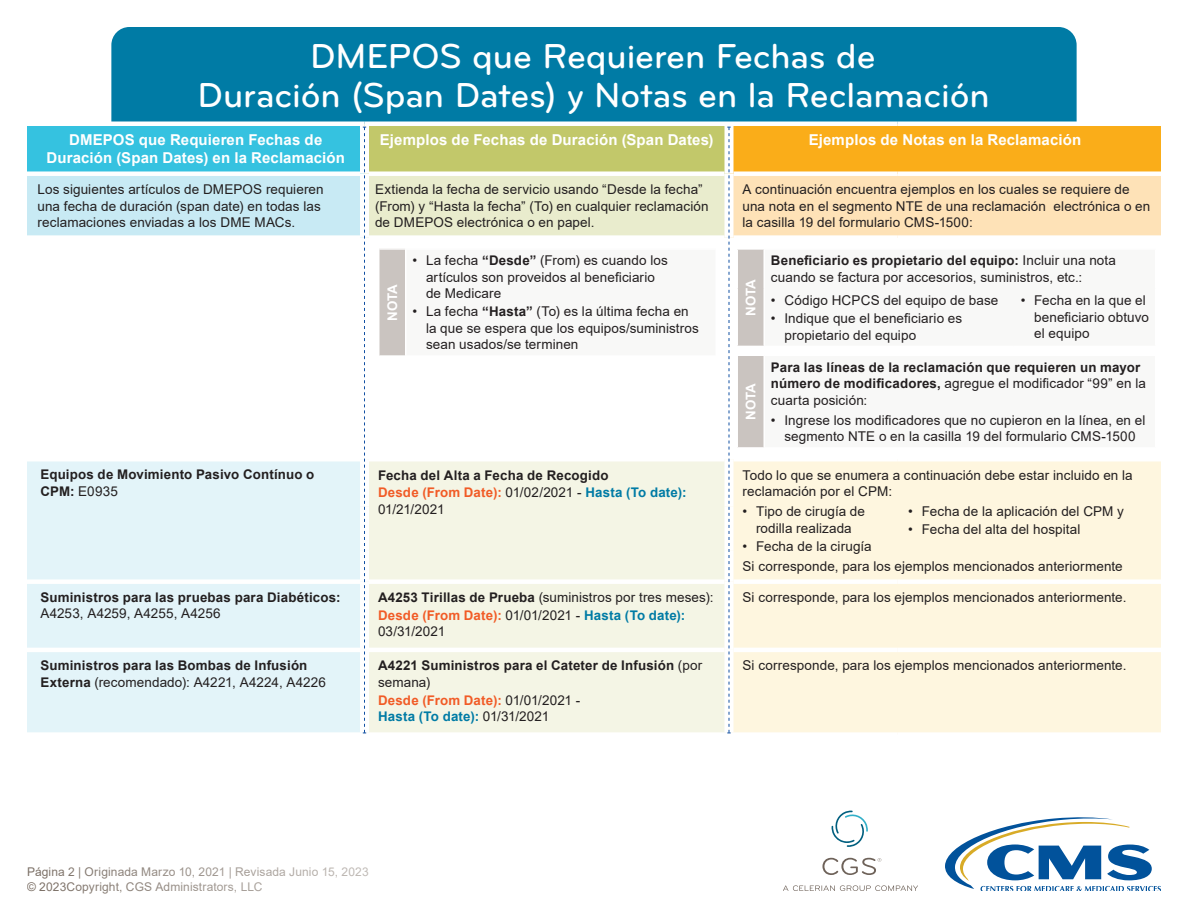
<style>
.page{position:relative;width:1188px;height:918px;background:#fff}
.page>*{position:absolute;margin:0;border:0;box-sizing:border-box;transform-origin:0 0}
.t1{font:500 36px/39px "Bryant Pro";letter-spacing:-.005em;color:#fff;text-align:center}
.table_header{font:700 15px/18px "Arial";letter-spacing:.01em;color:#fff;text-align:center}
.table_text{font:13.5px/16.5px "Arial";letter-spacing:.01em;color:#231f20}
.table_text-2{font:700 13.35px "Arial";letter-spacing:.015em;color:#231f20}
.table_text-3{font:700 13.35px "Arial";letter-spacing:.015em;color:#f15b26}
.table_text-4{font:700 13.35px "Arial";letter-spacing:-.005em;color:#fff}
.t2{font:12px/15px "Arial";letter-spacing:.01em;color:#776b61}
.s1{font-weight:700;font-size:13.35px}
.s2{font-weight:400;font-size:13.5px;color:#231f20}
.s3{color:#007ba5}
.s4{font-weight:400;font-size:13.5px}
.s5{font-weight:700;font-size:13.35px;color:#f15b26}
.s6{font-weight:700;font-size:13.35px;color:#007ba5}
</style>
<div class="page">
<div style="left:111px;top:27px;width:966px;height:128px;background:#007ba5;border-radius:18px"></div>
<div style="left:27px;top:124px;width:337px;height:50px;background:#35c2e0"></div>
<div style="left:364px;top:124px;width:365px;height:50px;background:#c2c86a"></div>
<div style="left:729px;top:124px;width:432px;height:50px;background:#faad19"></div>
<div style="left:27px;top:174px;width:337px;height:64px;background:#c8eaf4"></div>
<div style="left:364px;top:174px;width:365px;height:64px;background:#e9eccd"></div>
<div style="left:27px;top:461px;width:333px;height:271px;background:#e3f4f9"></div>
<div style="left:369px;top:461px;width:355px;height:271px;background:#f4f5e5"></div>
<div style="left:27px;top:171px;width:333px;height:5px;background:#fff"></div>
<div style="left:369px;top:171px;width:355px;height:5px;background:#fff"></div>
<div style="left:898px;top:171px;width:263px;height:5px;background:#fff"></div>
<div style="left:27px;top:235px;width:333px;height:5px;background:#fff"></div>
<div style="left:369px;top:235px;width:355px;height:5px;background:#fff"></div>
<div style="left:27px;top:579px;width:333px;height:5px;background:#fff"></div>
<div style="left:369px;top:579px;width:355px;height:5px;background:#fff"></div>
<hr style="left:27px;top:648px;width:333px;height:4px;background:#fff">
<hr style="left:369px;top:648px;width:355px;height:4px;background:#fff">
<hr style="left:27px;top:122px;width:337px;height:4px;background:#fff">
<hr style="left:364px;top:122px;width:365px;height:4px;background:#fff">
<hr style="left:729px;top:122px;width:169px;height:4px;background:#fff">
<hr style="left:898px;top:122px;width:263px;height:4px;background:#fff">
<div style="left:360px;top:126px;width:9px;height:48px;background:#fff"></div>
<div style="left:724px;top:126px;width:10px;height:48px;background:#fff"></div>
<div style="left:360px;top:174px;width:9px;height:64px;background:#fff"></div>
<div style="left:724px;top:174px;width:10px;height:64px;background:#fff"></div>
<div style="left:379px;top:249px;width:27px;height:107px;background:#cac4c0"></div>
<div style="left:406px;top:249px;width:310px;height:107px;background:#f8f8f7"></div>
<hr style="left:378px;top:248px;width:28px;height:2px;background:#fff">
<hr style="left:378px;top:250px;width:2px;height:105px;background:#fff">
<hr style="left:406px;top:248px;width:311px;height:2px;background:#fff">
<hr style="left:405px;top:250px;width:1px;height:105px;background:#fff">
<hr style="left:378px;top:355px;width:28px;height:2px;background:#fff">
<hr style="left:406px;top:355px;width:311px;height:2px;background:#fff">
<svg style="left:831px;top:811px;width:37px;height:36px"></svg>
<svg style="left:783px;top:885px;width:135px;height:6px"></svg>
<svg style="left:822px;top:858px;width:59px;height:17px"></svg>
<svg style="left:945px;top:817px;width:216px;height:74px"></svg>
<svg style="left:363px;top:127px;width:3px;height:607px"></svg>
<svg style="left:727px;top:127px;width:429px;height:607px"></svg>
<p class="t1" style="left:198px;top:36px;width:794px">DMEPOS que Requieren Fechas de<br>Duración (Span Dates) y Notas en la Reclamación</p>
<p class="table_header" style="left:47px;top:131px;width:300px">DMEPOS que Requieren Fechas de<br>Duración (Span Dates) en la Reclamación</p>
<p class="table_header" style="left:380px;top:131px;width:335px">Ejemplos de Fechas de Duración (Span Dates)</p>
<p class="table_header" style="left:809px;top:131px;width:274px">Ejemplos de Notas en la Reclamación</p>
<p class="table_text" style="left:38px;top:181px;width:288px">Los siguientes artículos de DMEPOS requieren una fecha de duración (span date) en todas las reclamaciones enviadas a los DME MACs.</p>
<p class="table_text" style="left:375px;top:181px;width:335px">Extienda la fecha de servicio usando “Desde la fecha” (From) y “Hasta la fecha” (To) en cualquier reclamación de DMEPOS electrónica o en papel.</p>
<p class="table_text" style="left:742px;top:181px;width:409px">A continuación encuentra ejemplos en los cuales se requiere de una nota en el segmento NTE de una reclamación electrónica o en la casilla 19 del formulario CMS-1500:</p>
<p class="table_text-2" style="left:40px;top:465px;width:275px">Equipos de Movimiento Pasivo Contínuo o</p>
<p class="table_text" style="left:40px;top:483px;width:79px"><span class="s1">CPM:</span> E0935</p>
<p class="table_text-2" style="left:40px;top:588px;width:302px">Suministros para las pruebas para Diabéticos:</p>
<p class="table_text" style="left:40px;top:605px;width:182px">A4253, A4259, A4255, A4256</p>
<p class="table_text-2" style="left:40px;top:656px;width:268px">Suministros para las Bombas de Infusión</p>
<p class="table_text" style="left:40px;top:674px;width:287px"><span class="s1">Externa</span> (recomendado): A4221, A4224, A4226</p>
<p class="table_text-4" style="left:383px;top:321px;width:39px;rotate:-90deg">NOTA</p>
<p class="table_text" style="left:426px;top:252px;width:243px;text-indent:-14px">• La fecha <span class="s1">“Desde”</span> (From) es cuando los artículos son proveidos al beneficiario de Medicare</p>
<p class="table_text" style="left:426px;top:303px;width:274px;text-indent:-14px">• La fecha <span class="s1">“Hasta”</span> (To) es la última fecha en la que se espera que los equipos/suministros sean usados/se terminen</p>
<p class="table_text-2" style="left:378px;top:465px;width:232px">Fecha del Alta a Fecha de Recogido</p>
<p class="table_text-3" style="left:378px;top:483px;width:310px">Desde (From Date): <span class="s2">01/02/2021 -</span> <span class="s3">Hasta (To date):</span></p>
<p class="table_text" style="left:378px;top:501px;width:68px">01/21/2021</p>
<p class="table_text" style="left:378px;top:589px;width:337px"><span class="s1">A4253 Tirillas de Prueba</span> (suministros por tres meses):</p>
<p class="table_text-3" style="left:378px;top:606px;width:309px">Desde (From Date): <span class="s2">01/01/2021 -</span> <span class="s3">Hasta (To date):</span></p>
<p class="table_text" style="left:378px;top:623px;width:69px">03/31/2021</p>
<p class="table_text-2" style="left:378px;top:656px;width:326px">A4221 Suministros para el Cateter de Infusión <span class="s4">(por</span></p>
<p class="table_text" style="left:378px;top:674px;width:54px">semana)</p>
<p class="table_text" style="left:378px;top:692px;width:204px"><span class="s5">Desde (From Date):</span> 01/01/2021 -<br><span class="s6">Hasta (To date):</span> 01/31/2021</p>
<p class="table_text-4" style="left:741px;top:316px;width:39px;rotate:-90deg">NOTA</p>
<p class="table_text-4" style="left:741px;top:420px;width:39px;rotate:-90deg">NOTA</p>
<p class="table_text-2" style="left:771px;top:251px;width:346px">Beneficiario es propietario del equipo: <span class="s4">Incluir una nota</span></p>
<p class="table_text" style="left:771px;top:269px;width:313px">cuando se factura por accesorios, suministros, etc.:</p>
<p class="table_text" style="left:771px;top:292px;width:229px">• Código HCPCS del equipo de base</p>
<p class="table_text" style="left:784px;top:310px;width:179px;text-indent:-14px">• Indique que el beneficiario es propietario del equipo</p>
<p class="table_text" style="left:1034px;top:292px;width:116px;text-indent:-14px">• Fecha en la que el beneficiario obtuvo el equipo</p>
<p class="table_text-2" style="left:771px;top:358px;width:371px">Para las líneas de la reclamación que requieren un mayor</p>
<p class="table_text" style="left:771px;top:375px;width:376px"><span class="s1">número de modificadores,</span> agregue el modificador “99” en la cuarta posición:</p>
<p class="table_text" style="left:771px;top:412px;width:376px;text-align:center">• Ingrese los modificadores que no cupieron en la línea, en el segmento NTE o en la casilla 19 del formulario CMS-1500</p>
<p class="table_text" style="left:742px;top:467px;width:392px">Todo lo que se enumera a continuación debe estar incluido en la reclamación por el CPM:</p>
<p class="table_text" style="left:742px;top:503px;width:124px;text-align:center">• Tipo de cirugía de rodilla realizada</p>
<p class="table_text" style="left:742px;top:538px;width:131px">• Fecha de la cirugía</p>
<p class="table_text" style="left:908px;top:503px;width:217px">• Fecha de la aplicación del CPM y</p>
<p class="table_text" style="left:908px;top:521px;width:174px">• Fecha del alta del hospital</p>
<p class="table_text" style="left:742px;top:558px;width:382px">Si corresponde, para los ejemplos mencionados anteriormente</p>
<p class="table_text" style="left:742px;top:589px;width:385px">Si corresponde, para los ejemplos mencionados anteriormente.</p>
<p class="table_text" style="left:742px;top:657px;width:385px">Si corresponde, para los ejemplos mencionados anteriormente.</p>
<p class="t2" style="left:27px;top:864px;width:343px">Página 2 | Originada Marzo 10, 2021 | Revisada Junio 15, 2023 © 2023Copyright, CGS Administrators, LLC</p>
</div>
